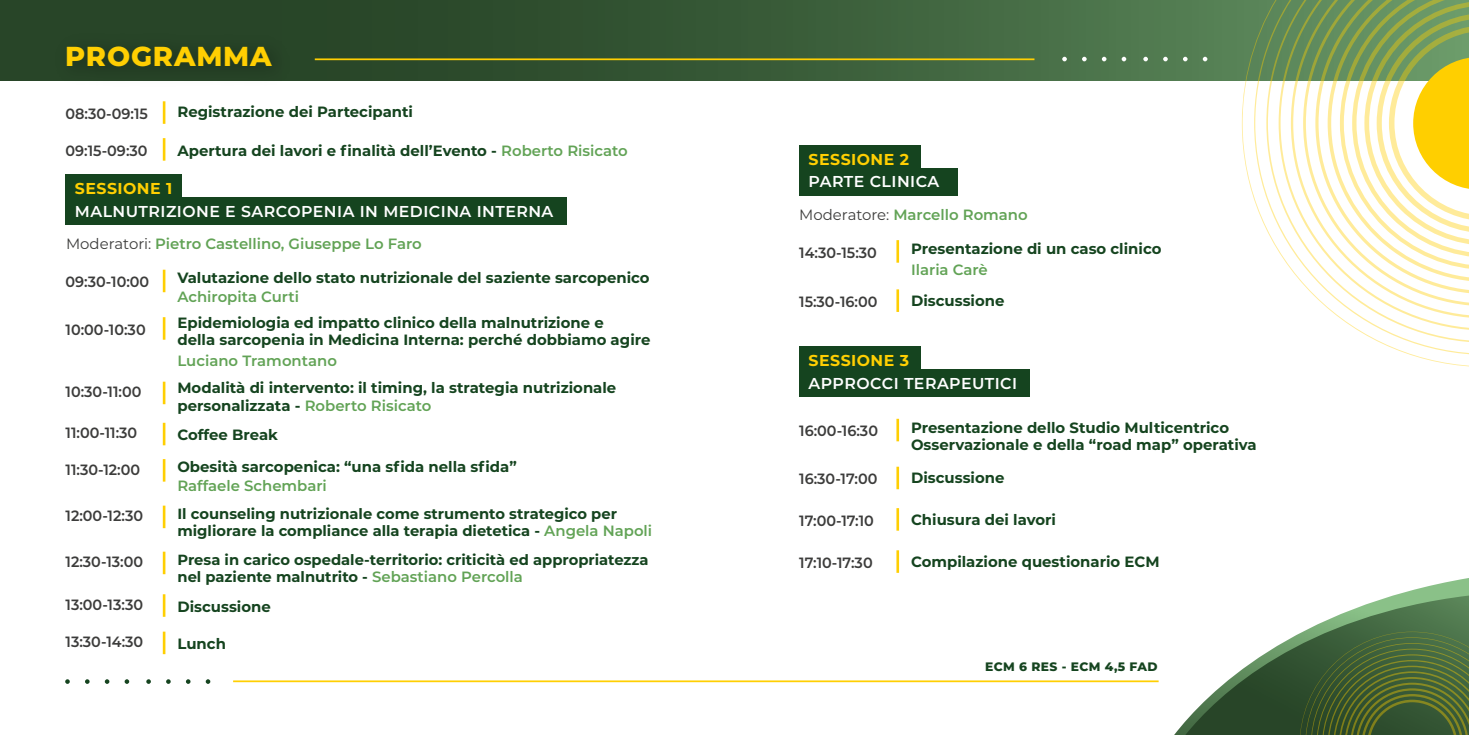
<style>
.page{position:relative;width:1469px;height:735px;background:#fff}
.page>*{position:absolute;margin:0;border:0;box-sizing:border-box;transform-origin:0 0}
.t1{font:800 27.3px "Montserrat";letter-spacing:.03em;color:#ffcf02}
.t2{font:600 15.75px "Montserrat";letter-spacing:.03em;color:#fff}
.t3{font:700 15.75px "Montserrat";letter-spacing:.03em;color:#ffcf02}
.t4{font:700 14.88px/17.5px "Montserrat";color:#15441f}
.t5{font:600 14.88px "Montserrat";color:#3c3c3b}
.t6{font:600 14.88px "Montserrat";color:#62a356}
.t7{font:700 14.7px/17.5px "Montserrat";color:#15441f}
.t8{font:800 12.25px "Montserrat";letter-spacing:.03em;color:#15441f}
.s1{font-weight:600;color:#62a356}
.s2{font-weight:400;color:#3c3c3b}
.s3{font-weight:600;font-size:14.88px;color:#62a356}
</style>
<div class="page">
<svg style="left:1175px;top:578px;width:293px;height:156px"></svg>
<svg style="left:0;top:0;width:1241px;height:80px;background:#395b38"></svg>
<img style="left:45px;top:22px;width:256px;height:80px">
<hr style="left:163px;top:269px;width:2px;height:23px;background:#ffcf02">
<hr style="left:163px;top:594px;width:2px;height:22px;background:#ffcf02">
<hr style="left:163px;top:101px;width:2px;height:23px;background:#ffcf02">
<hr style="left:163px;top:317px;width:2px;height:22px;background:#ffcf02">
<hr style="left:163px;top:381px;width:2px;height:23px;background:#ffcf02">
<hr style="left:163px;top:459px;width:2px;height:22px;background:#ffcf02">
<hr style="left:163px;top:138px;width:2px;height:22px;background:#ffcf02">
<div style="left:66px;top:197px;width:501px;height:28px;background:#15441f"></div>
<div style="left:66px;top:174px;width:116px;height:28px;background:#15441f"></div>
<hr style="left:233px;top:680px;width:925px;height:1px;background:#ffcf02">
<svg style="left:206px;top:679px;width:4px;height:4px"></svg>
<svg style="left:186px;top:679px;width:4px;height:4px"></svg>
<svg style="left:166px;top:679px;width:5px;height:4px"></svg>
<svg style="left:146px;top:679px;width:5px;height:4px"></svg>
<svg style="left:125px;top:679px;width:4px;height:4px"></svg>
<svg style="left:105px;top:679px;width:4px;height:4px"></svg>
<svg style="left:85px;top:679px;width:5px;height:4px"></svg>
<svg style="left:65px;top:679px;width:5px;height:4px"></svg>
<div style="left:799px;top:168px;width:158px;height:27px;background:#15441f"></div>
<div style="left:799px;top:144px;width:122px;height:28px;background:#15441f"></div>
<hr style="left:896px;top:240px;width:3px;height:22px;background:#ffcf02">
<hr style="left:896px;top:289px;width:3px;height:23px;background:#ffcf02">
<div style="left:799px;top:369px;width:230px;height:28px;background:#15441f"></div>
<div style="left:799px;top:346px;width:122px;height:27px;background:#15441f"></div>
<hr style="left:896px;top:418px;width:3px;height:23px;background:#ffcf02">
<hr style="left:896px;top:508px;width:3px;height:22px;background:#ffcf02">
<hr style="left:896px;top:550px;width:3px;height:22px;background:#ffcf02">
<svg style="left:1185px;top:595px;width:283px;height:139px"></svg>
<svg style="left:1241px;top:0;width:227px;height:367px"></svg>
<hr style="left:315px;top:58px;width:719px;height:2px;background:#ffcf02">
<svg style="left:1062px;top:57px;width:4px;height:4px"></svg>
<svg style="left:1082px;top:57px;width:4px;height:4px"></svg>
<svg style="left:1101px;top:57px;width:5px;height:4px"></svg>
<svg style="left:1121px;top:57px;width:5px;height:4px"></svg>
<svg style="left:1143px;top:57px;width:4px;height:4px"></svg>
<svg style="left:1163px;top:57px;width:4px;height:4px"></svg>
<svg style="left:1182px;top:57px;width:5px;height:4px"></svg>
<svg style="left:1202px;top:57px;width:5px;height:4px"></svg>
<svg style="left:1413px;top:57px;width:55px;height:132px;background:#f0d031"></svg>
<hr style="left:163px;top:551px;width:2px;height:23px;background:#ffcf02">
<hr style="left:896px;top:466px;width:3px;height:23px;background:#ffcf02">
<hr style="left:163px;top:422px;width:2px;height:23px;background:#ffcf02">
<hr style="left:163px;top:631px;width:2px;height:22px;background:#ffcf02">
<hr style="left:163px;top:505px;width:2px;height:23px;background:#ffcf02">
<h1 class="t1" style="left:65px;top:36px;width:208px">PROGRAMMA</h1>
<p class="t5" style="left:66px;top:103px;width:84px">08:30-09:15</p>
<p class="t4" style="left:177px;top:102px;width:237px">Registrazione dei Partecipanti</p>
<p class="t4" style="left:177px;top:141px;width:452px">Apertura dei lavori e finalità dell’Evento - <span class="s1">Roberto Risicato</span></p>
<p class="t5" style="left:66px;top:140px;width:83px">09:15-09:30</p>
<p class="t3" style="left:75px;top:177px;width:99px">SESSIONE 1</p>
<p class="t2" style="left:75px;top:200px;width:480px">MALNUTRIZIONE E SARCOPENIA IN MEDICINA INTERNA</p>
<p class="t6" style="left:66px;top:233px;width:357px"><span class="s2">Moderatori:</span> Pietro Castellino, Giuseppe Lo Faro</p>
<p class="t5" style="left:66px;top:271px;width:85px">09:30-10:00</p>
<p class="t5" style="left:66px;top:318px;width:82px">10:00-10:30</p>
<p class="t5" style="left:66px;top:381px;width:77px">10:30-11:00</p>
<p class="t4" style="left:177px;top:267px;width:474px">Valutazione dello stato nutrizionale del saziente sarcopenico</p>
<p class="t6" style="left:177px;top:286px;width:123px">Achiropita Curti</p>
<p class="t4" style="left:177px;top:312px;width:474px">Epidemiologia ed impatto clinico della malnutrizione e<br>della sarcopenia in Medicina Interna: perché dobbiamo agire</p>
<p class="t6" style="left:177px;top:350px;width:161px">Luciano Tramontano</p>
<p class="t4" style="left:177px;top:378px;width:440px">Modalità di intervento: il timing, la strategia nutrizionale personalizzata - <span class="s1">Roberto Risicato</span></p>
<p class="t5" style="left:66px;top:422px;width:73px">11:00-11:30</p>
<p class="t4" style="left:177px;top:425px;width:102px">Coffee Break</p>
<p class="t5" style="left:66px;top:458px;width:76px">11:30-12:00</p>
<p class="t4" style="left:177px;top:457px;width:341px">Obesità sarcopenica: “una sfida nella sfida”</p>
<p class="t6" style="left:177px;top:475px;width:151px">Raffaele Schembari</p>
<p class="t5" style="left:66px;top:505px;width:79px">12:00-12:30</p>
<p class="t7" style="left:177px;top:503px;width:476px">Il counseling nutrizionale come strumento strategico per migliorare la compliance alla terapia dietetica - <span class="s3">Angela Napoli</span></p>
<p class="t5" style="left:66px;top:551px;width:79px">12:30-13:00</p>
<p class="t7" style="left:177px;top:549px;width:473px">Presa in carico ospedale-territorio: criticità ed appropriatezza nel paziente malnutrito - <span class="s3">Sebastiano Percolla</span></p>
<p class="t5" style="left:66px;top:593px;width:79px">13:00-13:30</p>
<p class="t4" style="left:177px;top:596px;width:95px">Discussione</p>
<p class="t5" style="left:66px;top:631px;width:79px">13:30-14:30</p>
<p class="t4" style="left:177px;top:634px;width:50px">Lunch</p>
<p class="t3" style="left:808px;top:148px;width:102px">SESSIONE 2</p>
<p class="t2" style="left:808px;top:170px;width:132px">PARTE CLINICA</p>
<p class="t6" style="left:799px;top:204px;width:230px"><span class="s2">Moderatore:</span> Marcello Romano</p>
<p class="t5" style="left:799px;top:241px;width:79px">14:30-15:30</p>
<p class="t4" style="left:911px;top:239px;width:252px">Presentazione di un caso clinico</p>
<p class="t6" style="left:911px;top:259px;width:78px">Ilaria Carè</p>
<p class="t5" style="left:799px;top:291px;width:80px">15:30-16:00</p>
<p class="t4" style="left:911px;top:291px;width:95px">Discussione</p>
<p class="t3" style="left:808px;top:349px;width:102px">SESSIONE 3</p>
<p class="t2" style="left:808px;top:372px;width:210px">APPROCCI TERAPEUTICI</p>
<p class="t5" style="left:799px;top:420px;width:80px">16:00-16:30</p>
<p class="t4" style="left:911px;top:417px;width:347px">Presentazione dello Studio Multicentrico<br>Osservazionale e della “road map” operativa</p>
<p class="t5" style="left:799px;top:468px;width:80px">16:30-17:00</p>
<p class="t4" style="left:911px;top:468px;width:95px">Discussione</p>
<p class="t5" style="left:799px;top:509px;width:76px">17:00-17:10</p>
<p class="t4" style="left:911px;top:509px;width:146px">Chiusura dei lavori</p>
<p class="t5" style="left:799px;top:551px;width:75px">17:10-17:30</p>
<p class="t4" style="left:911px;top:552px;width:250px">Compilazione questionario ECM</p>
<p class="t8" style="left:985px;top:656px;width:174px">ECM 6 RES - ECM 4,5 FAD</p>
</div>
